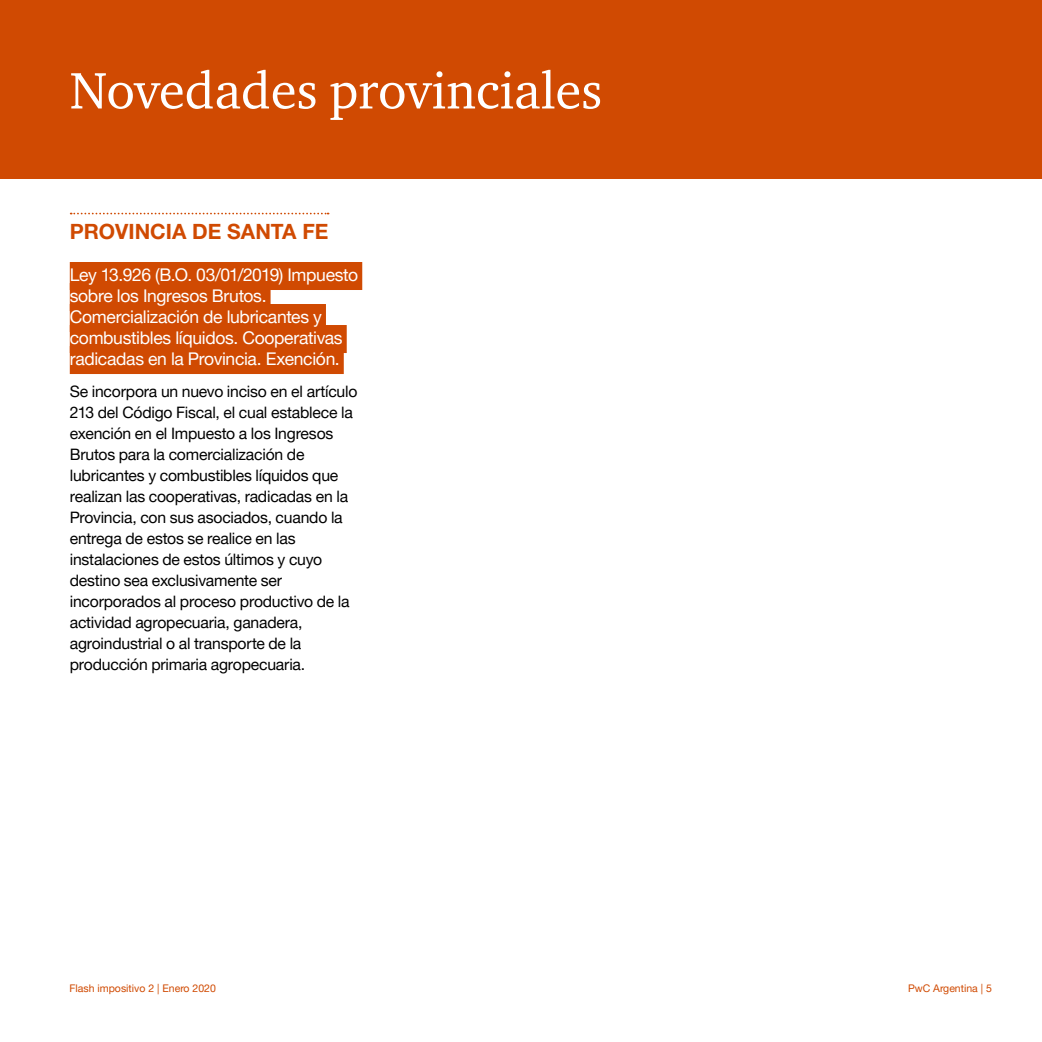
<style>
.page{position:relative;width:1042px;height:1042px;background:#fff}
.page>*{position:absolute;margin:0;border:0;box-sizing:border-box;transform-origin:0 0}
.t1{font:52.5px "ITC Charter Com";color:#fff}
.t2{font:700 21px "Helvetica Neue LT Pro";color:#d04a02}
.t3{font:17.5px/21px "Helvetica Neue LT Pro";letter-spacing:-.02em;color:#fff}
.t4{font:15.75px/21px "Helvetica Neue LT Pro";letter-spacing:-.015em;color:#000}
.t5{font:10.5px "Helvetica Neue LT Pro";color:#d04a02}
</style>
<div class="page">
<svg style="left:71px;top:213px;width:258px;height:1px"></svg>
<div style="left:70px;top:262px;width:292px;height:28px;background:#d04a02"></div>
<div style="left:70px;top:283px;width:201px;height:28px;background:#d04a02"></div>
<div style="left:70px;top:304px;width:256px;height:28px;background:#d04a02"></div>
<div style="left:70px;top:325px;width:277px;height:28px;background:#d04a02"></div>
<div style="left:70px;top:346px;width:274px;height:28px;background:#d04a02"></div>
<div style="left:0;top:0;width:1042px;height:179px;background:#d04a02"></div>
<h1 class="t1" style="left:70px;top:58px;width:534px">Novedades provinciales</h1>
<h2 class="t2" style="left:70px;top:219px;width:260px">PROVINCIA DE SANTA FE</h2>
<p class="t3" style="left:70px;top:264px;width:290px">Ley 13.926 (B.O. 03/01/2019) Impuesto sobre los Ingresos Brutos.<br>Comercialización de lubricantes y combustibles líquidos. Cooperativas radicadas en la Provincia. Exención.</p>
<p class="t4" style="left:70px;top:380px;width:289px">Se incorpora un nuevo inciso en el artículo 213 del Código Fiscal, el cual establece la exención en el Impuesto a los Ingresos Brutos para la comercialización de lubricantes y combustibles líquidos que realizan las cooperativas, radicadas en la Provincia, con sus asociados, cuando la entrega de estos se realice en las instalaciones de estos últimos y cuyo destino sea exclusivamente ser incorporados al proceso productivo de la actividad agropecuaria, ganadera, agroindustrial o al transporte de la producción primaria agropecuaria.</p>
<p class="t5" style="left:69px;top:982px;width:148px">Flash impositivo 2 | Enero 2020</p>
<p class="t5" style="left:908px;top:982px;width:85px">PwC Argentina | 5</p>
</div>
